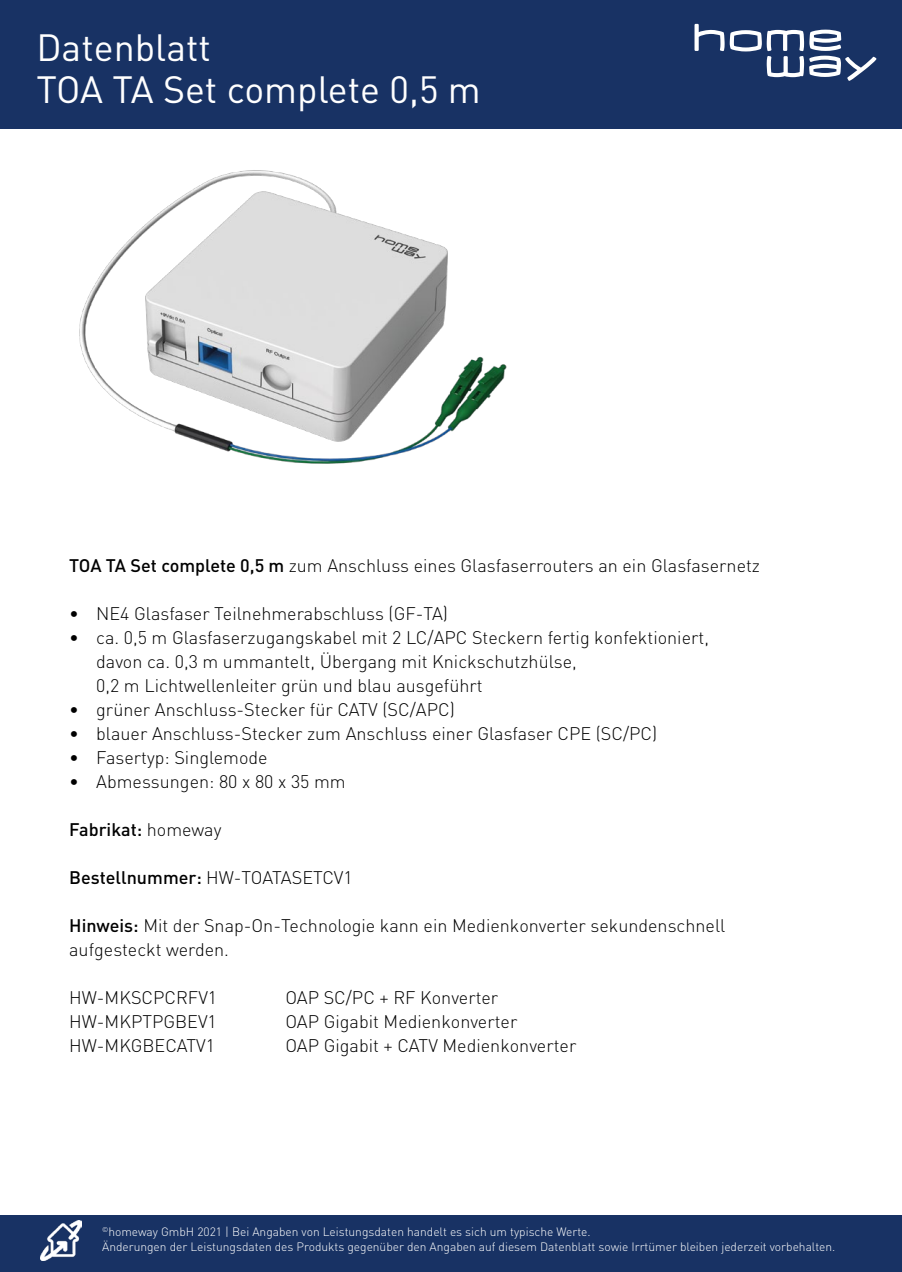
<style>
.page{position:relative;width:902px;height:1272px;background:#fff}
.page>*{position:absolute;margin:0;border:0;box-sizing:border-box;transform-origin:0 0}
.t1{font:37.5px/42px "DIN";color:#fff}
.t2{font:300 18px/24px "DIN";color:#000}
.t3{font:500 18px "DIN";color:#000}
.t4{font:300 12px/14.4px "DIN";color:#fff}
.s1{font-weight:500}
.s2{font-weight:300}
</style>
<div class="page">
<div style="left:0;top:0;width:901px;height:128px;background:#183264"></div>
<div style="left:0;top:1215px;width:901px;height:56px;background:#183264"></div>
<svg style="left:694px;top:24px;width:182px;height:57px"></svg>
<img style="left:41px;top:1220px;width:41px;height:40px">
<img style="left:79px;top:170px;width:428px;height:294px">
<h1 class="t1" style="left:36px;top:26px;width:446px">Datenblatt<br>TOA TA Set complete 0,5 m</h1>
<p class="t2" style="left:69px;top:553px;width:692px"><span class="s1">TOA TA Set complete 0,5 m</span> zum Anschluss eines Glasfaserrouters an ein Glasfasernetz</p>
<p class="t2" style="left:69px;top:601px;width:380px">• NE4 Glasfaser Teilnehmerabschluss (GF-TA)</p>
<p class="t2" style="left:96px;top:625px;width:614px;text-indent:-27px">• ca. 0,5 m Glasfaserzugangskabel mit 2 LC/APC Steckern fertig konfektioniert, davon ca. 0,3 m ummantelt, Übergang mit Knickschutzhülse,<br>0,2 m Lichtwellenleiter grün und blau ausgeführt</p>
<p class="t2" style="left:69px;top:697px;width:387px">• grüner Anschluss-Stecker für CATV (SC/APC)</p>
<p class="t2" style="left:69px;top:721px;width:589px">• blauer Anschluss-Stecker zum Anschluss einer Glasfaser CPE (SC/PC)</p>
<p class="t2" style="left:69px;top:745px;width:200px">• Fasertyp: Singlemode</p>
<p class="t2" style="left:69px;top:769px;width:278px">• Abmessungen: 80 x 80 x 35 mm</p>
<p class="t3" style="left:69px;top:817px;width:154px">Fabrikat: <span class="s2">homeway</span></p>
<p class="t3" style="left:69px;top:865px;width:285px">Bestellnummer: <span class="s2">HW-TOATASETCV1</span></p>
<p class="t2" style="left:69px;top:913px;width:657px"><span class="s1">Hinweis:</span> Mit der Snap-On-Technologie kann ein Medienkonverter sekundenschnell aufgesteckt werden.</p>
<p class="t2" style="left:69px;top:985px;width:149px">HW-MKSCPCRFV1</p>
<p class="t2" style="left:285px;top:985px;width:214px">OAP SC/PC + RF Konverter</p>
<p class="t2" style="left:69px;top:1009px;width:149px">HW-MKPTPGBEV1</p>
<p class="t2" style="left:285px;top:1009px;width:233px">OAP Gigabit Medienkonverter</p>
<p class="t2" style="left:69px;top:1033px;width:147px">HW-MKGBECATV1</p>
<p class="t2" style="left:285px;top:1033px;width:292px">OAP Gigabit + CATV Medienkonverter</p>
<p class="t4" style="left:102px;top:1224px;width:734px"><sup>©</sup>homeway GmbH 2021 | Bei Angaben von Leistungsdaten handelt es sich um typische Werte.<br>Änderungen der Leistungsdaten des Produkts gegenüber den Angaben auf diesem Datenblatt sowie Irrtümer bleiben jederzeit vorbehalten.</p>
</div>
